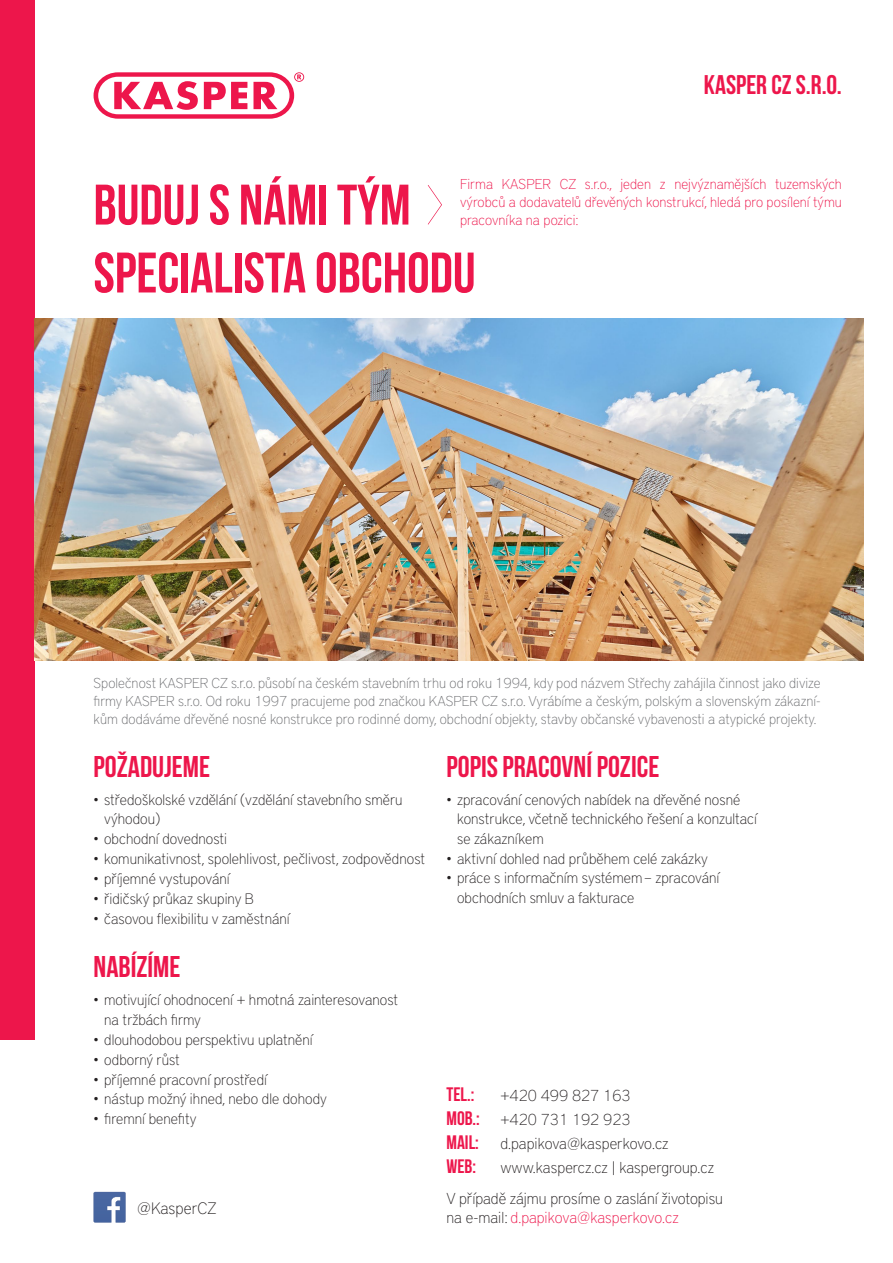
<style>
.page{position:relative;width:893px;height:1263px;background:#fff}
.page>*{position:absolute;margin:0;border:0;box-sizing:border-box;transform-origin:0 0}
.nadpis_velky{font:57px "Bebas Neue";color:#ed164b}
.nadpis_stredni{font:30px "Bebas Neue";color:#ed164b}
.nadpis_velky-2{font:27px "Bebas Neue";color:#ed164b}
.kontakty{font:19.5px "Bebas Neue";color:#ed164b}
.text_základní{font:100 16.5px "District Pro";color:#231f20}
.kontakty-2{font:100 15.75px/24px "District Pro";color:#231f20}
.text_základní-2{font:100 15.75px/18.8px "District Pro";color:#231f20}
.t1{font:100 15px/19.5px "District Pro";color:#231f20}
.text_základní-3{font:100 14.25px/18px "District Pro";color:#6c6d70;text-align:justify}
.text_základní-4{font:100 14.25px/18px "District Pro";color:#ed164b;text-align:justify}
.s1{font-family:"Bebas Neue";font-weight:400;font-size:19.5px;color:#ed164b}
.s2{color:#ed164b}
</style>
<div class="page">
<div style="left:0;top:0;width:34px;height:1040px;background:#ed164b"></div>
<svg style="left:428px;top:185px;width:14px;height:40px"></svg>
<svg style="left:94px;top:72px;width:210px;height:47px"></svg>
<svg style="left:94px;top:1192px;width:32px;height:30px"></svg>
<img style="left:34px;top:319px;width:829px;height:341px">
<p class="nadpis_velky-2" style="left:704px;top:70px;width:140px">KASPER CZ S.R.O.</p>
<p class="nadpis_velky" style="left:94px;top:174px;width:319px">BUDUJ S NÁMI TÝM</p>
<p class="nadpis_velky" style="left:94px;top:241px;width:384px">SPECIALISTA OBCHODU</p>
<p class="text_základní-4" style="left:460px;top:174px;width:383px">Firma KASPER CZ s.r.o., jeden z nejvýznamějších tuzemských výrobců a dodavatelů dřevěných konstrukcí, hledá pro posílení týmu pracovníka na pozici:</p>
<p class="text_základní-3" style="left:94px;top:673px;width:729px">Společnost KASPER CZ s.r.o. působí na českém stavebním trhu od roku 1994, kdy pod názvem Střechy zahájila činnost jako divize firmy KASPER s.r.o. Od roku 1997 pracujeme pod značkou KASPER CZ s.r.o. Vyrábíme a českým, polským a slovenským zákazní&shy;kům dodáváme dřevěné nosné konstrukce pro rodinné domy, obchodní objekty, stavby občanské vybavenosti a atypické projekty.</p>
<p class="nadpis_stredni" style="left:94px;top:750px;width:118px">POŽADUJEME</p>
<p class="t1" style="left:104px;top:789px;width:300px;text-indent:-11px">• středoškolské vzdělání (vzdělání stavebního směru výhodou)</p>
<p class="t1" style="left:94px;top:828px;width:135px">• obchodní dovednosti</p>
<p class="t1" style="left:94px;top:848px;width:333px">• komunikativnost, spolehlivost, pečlivost, zodpovědnost</p>
<p class="t1" style="left:94px;top:868px;width:138px">• příjemné vystupování</p>
<p class="t1" style="left:94px;top:888px;width:162px">• řidičský průkaz skupiny B</p>
<p class="t1" style="left:94px;top:908px;width:198px">• časovou flexibilitu v zaměstnání</p>
<p class="nadpis_stredni" style="left:94px;top:950px;width:88px">NABÍZÍME</p>
<p class="t1" style="left:104px;top:989px;width:295px;text-indent:-11px">• motivující ohodnocení + hmotná zainteresovanost na tržbách firmy</p>
<p class="t1" style="left:94px;top:1029px;width:221px">• dlouhodobou perspektivu uplatnění</p>
<p class="t1" style="left:94px;top:1049px;width:88px">• odborný růst</p>
<p class="t1" style="left:94px;top:1068px;width:175px">• příjemné pracovní prostředí</p>
<p class="t1" style="left:94px;top:1088px;width:235px">• nástup možný ihned, nebo dle dohody</p>
<p class="t1" style="left:94px;top:1108px;width:104px">• firemní benefity</p>
<p class="text_základní" style="left:137px;top:1196px;width:81px">@KasperCZ</p>
<p class="nadpis_stredni" style="left:446px;top:750px;width:214px">POPIS PRACOVNÍ POZICE</p>
<p class="t1" style="left:457px;top:789px;width:301px;text-indent:-11px">• zpracování cenových nabídek na dřevěné nosné konstrukce, včetně technického řešení a konzultací se zákazníkem</p>
<p class="t1" style="left:446px;top:847px;width:263px">• aktivní dohled nad průběhem celé zakázky</p>
<p class="t1" style="left:457px;top:867px;width:264px;text-indent:-11px">• práce s informačním systémem – zpracování obchodních smluv a fakturace</p>
<p class="kontakty" style="left:446px;top:1083px;width:29px">TEL.:</p>
<p class="kontakty-2" style="left:446px;top:1082px;width:269px;text-indent:54px">+420 499 827 163<br><span class="s1">MOB.:</span> +420 731 192 923<br><span class="s1">MAIL:</span> d.papikova@kasperkovo.cz<br><span class="s1">WEB:</span> www.kaspercz.cz | kaspergroup.cz</p>
<p class="text_základní-2" style="left:446px;top:1188px;width:278px">V případě zájmu prosíme o zaslání životopisu na e-mail: <span class="s2">d.papikova@kasperkovo.cz</span></p>
</div>
